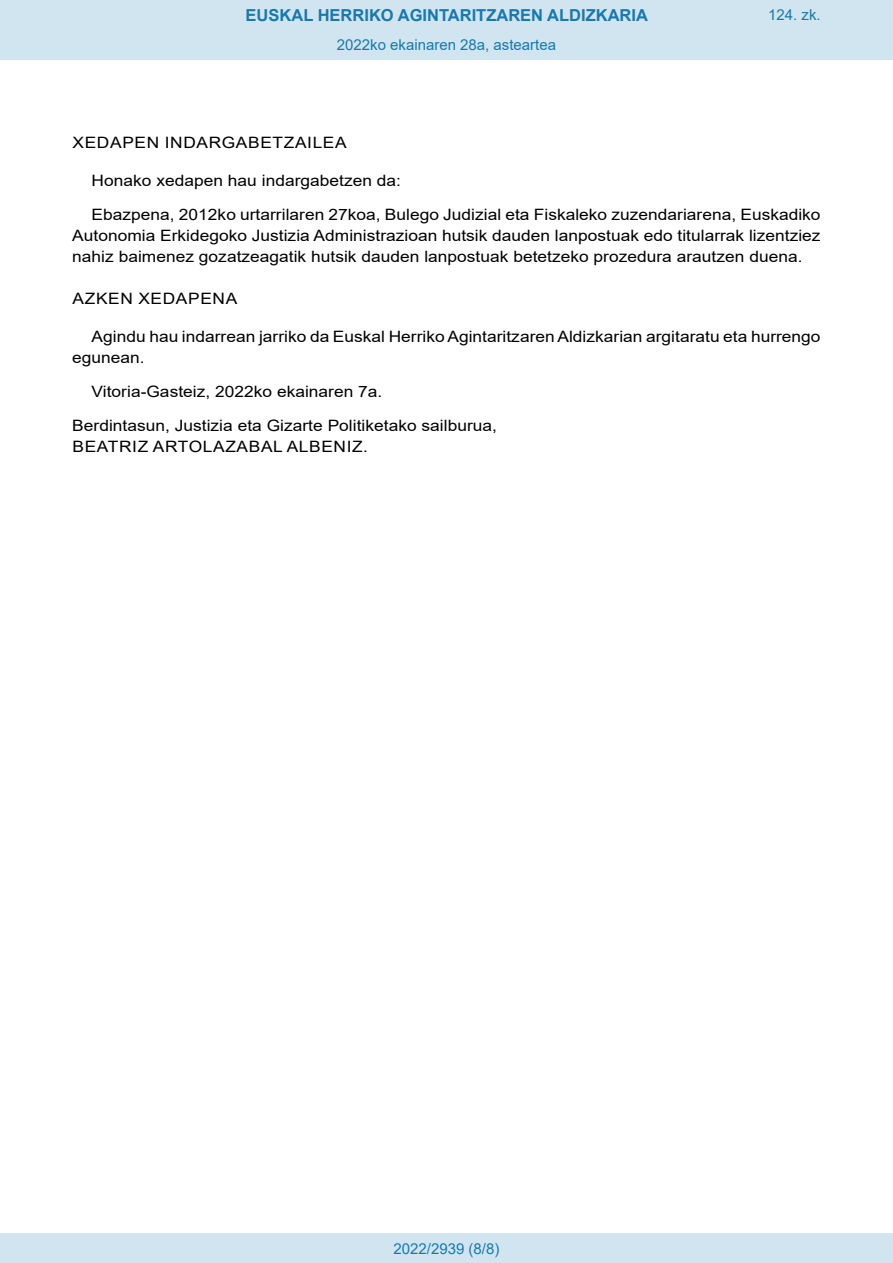
<style>
.page{position:relative;width:893px;height:1263px;background:#fff}
.page>*{position:absolute;margin:0;border:0;box-sizing:border-box;transform-origin:0 0}
.t1{font:700 16.5px "Arial";color:#1879ad}
.BOPVDetalle{font:15.6px/21px "Arial";color:#000;text-align:justify;scale:1.11 1}
.BOPVFirmaPuesto{font:15.6px "Arial";color:#000;scale:1.11 1}
.BOPVDisposicion{font:15.6px "Arial";letter-spacing:.035em;color:#000;scale:1.11 1}
.BOPVFirmaLugFec{font:15.6px "Arial";color:#000;scale:1.11 1}
.BOPVFirmaNombre{font:15.6px "Arial";letter-spacing:.035em;color:#000;scale:1.11 1}
.Paginacion_Centro{font:15px "Arial";color:#1879ad}
</style>
<div class="page">
<div style="left:0;top:0;width:893px;height:60px;background:#d0e5f0"></div>
<div style="left:0;top:1233px;width:893px;height:30px;background:#d0e5f0"></div>
<p class="t1" style="left:246px;top:3px;width:404px">EUSKAL HERRIKO AGINTARITZAREN ALDIZKARIA</p>
<p class="Paginacion_Centro" style="left:337px;top:35px;width:221px">2022ko ekainaren 28a, asteartea</p>
<p class="Paginacion_Centro" style="left:768px;top:5px;width:54px">124. zk.</p>
<p class="BOPVDisposicion" style="left:73px;top:132px;width:248px">XEDAPEN INDARGABETZAILEA</p>
<p class="BOPVDetalle" style="left:92px;top:170px;width:280px">Honako xedapen hau indargabetzen da:</p>
<p class="BOPVDetalle" style="left:72px;top:204px;width:676px;text-indent:19px">Ebazpena, 2012ko urtarrilaren 27koa, Bulego Judizial eta Fiskaleko zuzendariarena, Euskadiko Autonomia Erkidegoko Justizia Administrazioan hutsik dauden lanpostuak edo titularrak lizentziez nahiz baimenez gozatzeagatik hutsik dauden lanpostuak betetzeko prozedura arautzen duena.</p>
<p class="BOPVDisposicion" style="left:73px;top:288px;width:150px">AZKEN XEDAPENA</p>
<p class="BOPVDetalle" style="left:72px;top:326px;width:676px;text-indent:19px">Agindu hau indarrean jarriko da Euskal Herriko Agintaritzaren Aldizkarian argitaratu eta hurrengo egunean.</p>
<p class="BOPVFirmaLugFec" style="left:92px;top:381px;width:263px">Vitoria-Gasteiz, 2022ko ekainaren 7a.</p>
<p class="BOPVFirmaPuesto" style="left:72px;top:414px;width:384px">Berdintasun, Justizia eta Gizarte Politiketako sailburua,</p>
<p class="BOPVFirmaNombre" style="left:73px;top:435px;width:268px">BEATRIZ ARTOLAZABAL ALBENIZ.</p>
<p class="Paginacion_Centro" style="left:393px;top:1238px;width:107px">2022/2939 (8/8)</p>
</div>
